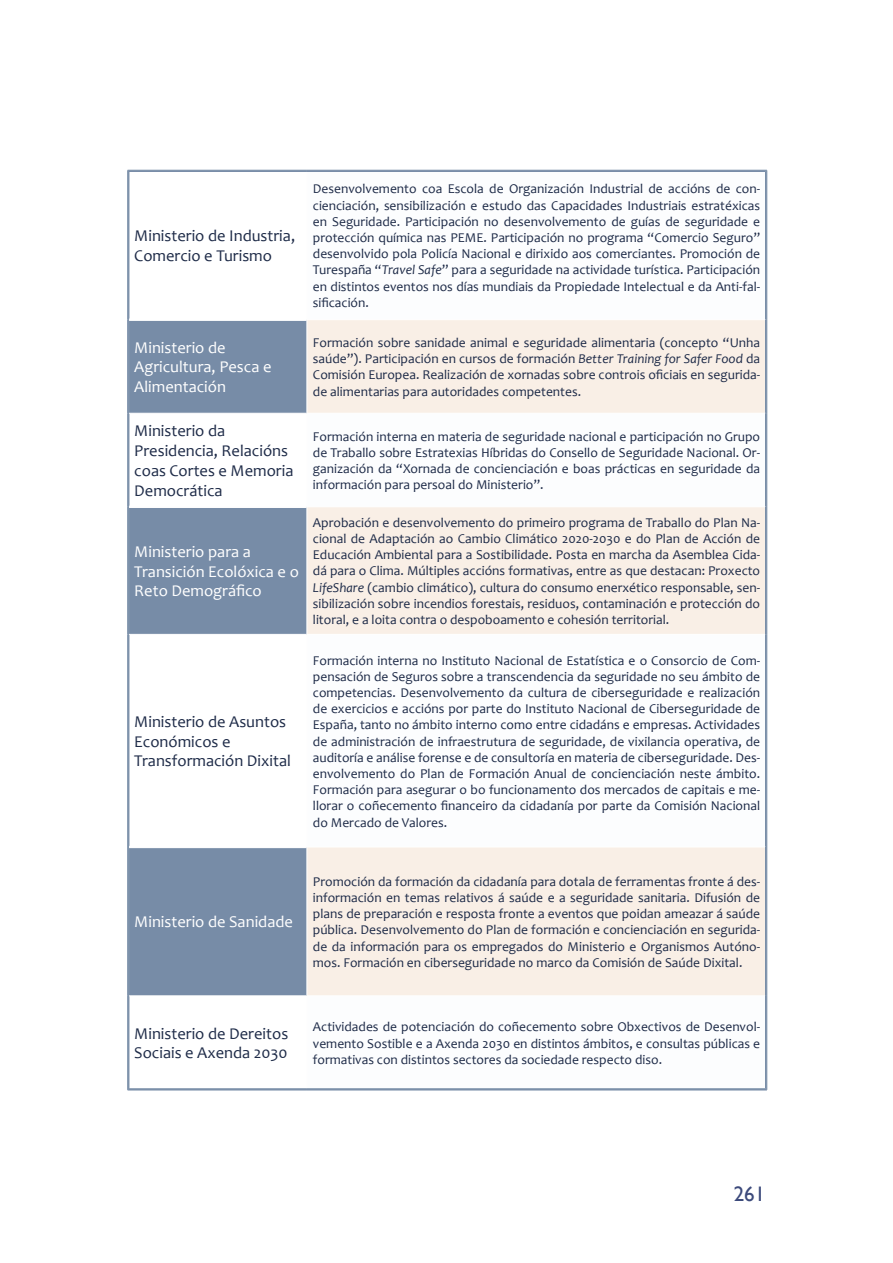
<style>
.page{position:relative;width:893px;height:1263px;background:#fff}
.page>*{position:absolute;margin:0;border:0;box-sizing:border-box;transform-origin:0 0}
.t1{font:21px "Gill Sans";color:#3c4a7b}
.t2{font:16.5px/19.8px "Candara";color:#1e2b48}
.t3{font:16.5px/19.8px "Candara";color:#fff}
.t4{font:13.5px/16.2px "Candara";color:#1e2b48;text-align:justify}
.s1{font-style:italic}
</style>
<div class="page">
<svg style="left:130px;top:321px;width:177px;height:674px;fill:#778ca7"></svg>
<svg style="left:308px;top:320px;width:457px;height:675px;fill:#f9efe6"></svg>
<hr style="left:127px;top:507px;width:1px;height:127px;background:#778ca7">
<hr style="left:128px;top:507px;width:1px;height:127px;background:#778ca7">
<hr style="left:129px;top:507px;width:1px;height:127px;background:#778ca7">
<hr style="left:127px;top:847px;width:1px;height:149px;background:#778ca7">
<hr style="left:128px;top:847px;width:1px;height:149px;background:#778ca7">
<hr style="left:129px;top:847px;width:1px;height:149px;background:#778ca7">
<hr style="left:127px;top:170px;width:1px;height:150px;background:#778ca7">
<hr style="left:128px;top:171px;width:1px;height:149px;background:#778ca7">
<hr style="left:129px;top:172px;width:1px;height:148px;background:#778ca7">
<hr style="left:127px;top:320px;width:1px;height:93px;background:#778ca7">
<hr style="left:128px;top:320px;width:1px;height:93px;background:#778ca7">
<hr style="left:129px;top:320px;width:1px;height:93px;background:#778ca7">
<hr style="left:129px;top:319px;width:178px;height:1px;background:#fff">
<hr style="left:129px;top:320px;width:178px;height:1px;background:#fff">
<hr style="left:127px;top:413px;width:1px;height:94px;background:#778ca7">
<hr style="left:128px;top:413px;width:1px;height:94px;background:#778ca7">
<hr style="left:129px;top:413px;width:1px;height:94px;background:#778ca7">
<hr style="left:129px;top:413px;width:178px;height:1px;background:#fff">
<hr style="left:129px;top:506px;width:178px;height:1px;background:#fff">
<hr style="left:129px;top:507px;width:178px;height:1px;background:#fff">
<hr style="left:765px;top:172px;width:1px;height:148px;background:#778ca7">
<hr style="left:766px;top:170px;width:1px;height:150px;background:#778ca7">
<hr style="left:765px;top:320px;width:1px;height:93px;background:#778ca7">
<hr style="left:766px;top:320px;width:1px;height:93px;background:#778ca7">
<hr style="left:307px;top:413px;width:458px;height:1px;background:#fff">
<hr style="left:765px;top:413px;width:1px;height:94px;background:#778ca7">
<hr style="left:766px;top:413px;width:1px;height:94px;background:#778ca7">
<hr style="left:307px;top:506px;width:458px;height:1px;background:#fff">
<hr style="left:127px;top:634px;width:1px;height:213px;background:#778ca7">
<hr style="left:128px;top:634px;width:1px;height:213px;background:#778ca7">
<hr style="left:129px;top:634px;width:1px;height:213px;background:#778ca7">
<hr style="left:129px;top:634px;width:178px;height:1px;background:#fff">
<hr style="left:129px;top:846px;width:178px;height:1px;background:#fff">
<hr style="left:129px;top:847px;width:178px;height:1px;background:#fff">
<hr style="left:127px;top:996px;width:1px;height:94px;background:#778ca7">
<hr style="left:128px;top:996px;width:1px;height:93px;background:#778ca7">
<hr style="left:129px;top:996px;width:1px;height:93px;background:#778ca7">
<hr style="left:129px;top:995px;width:178px;height:1px;background:#fff">
<hr style="left:307px;top:634px;width:458px;height:1px;background:#fff">
<hr style="left:765px;top:634px;width:1px;height:213px;background:#778ca7">
<hr style="left:766px;top:634px;width:1px;height:213px;background:#778ca7">
<hr style="left:307px;top:847px;width:458px;height:1px;background:#fff">
<hr style="left:765px;top:996px;width:1px;height:93px;background:#778ca7">
<hr style="left:766px;top:996px;width:1px;height:94px;background:#778ca7">
<hr style="left:128px;top:170px;width:179px;height:1px;background:#778ca7">
<hr style="left:129px;top:171px;width:178px;height:1px;background:#778ca7">
<hr style="left:307px;top:170px;width:460px;height:1px;background:#778ca7">
<hr style="left:307px;top:171px;width:459px;height:1px;background:#778ca7">
<hr style="left:129px;top:1088px;width:178px;height:1px;background:#778ca7">
<hr style="left:128px;top:1089px;width:179px;height:1px;background:#778ca7">
<hr style="left:128px;top:1090px;width:179px;height:1px;background:#778ca7">
<hr style="left:307px;top:1088px;width:459px;height:1px;background:#778ca7">
<hr style="left:307px;top:1089px;width:459px;height:1px;background:#778ca7">
<hr style="left:307px;top:1090px;width:460px;height:1px;background:#778ca7">
<hr style="left:765px;top:507px;width:1px;height:127px;background:#778ca7">
<hr style="left:766px;top:507px;width:1px;height:127px;background:#778ca7">
<hr style="left:765px;top:847px;width:1px;height:149px;background:#778ca7">
<hr style="left:766px;top:847px;width:1px;height:149px;background:#778ca7">
<p class="t2" style="left:134px;top:226px;width:162px">Ministerio de Industria,<br>Comercio e Turismo</p>
<p class="t4" style="left:313px;top:181px;width:449px">Desenvolvemento coa Escola de Organización Industrial de accións de con&shy;cienciación, sensibilización e estudo das Capacidades Industriais estratéxicas en Seguridade. Participación no desenvolvemento de guías de seguridade e protección química nas PEME. Participación no programa “Comercio Seguro” desenvolvido pola Policía Nacional e dirixido aos comerciantes. Promoción de Turespaña “<span class="s1">Travel Safe</span>” para a seguridade na actividade turística. Participación en distintos eventos nos días mundiais da Propiedade Intelectual e da Anti-fal&shy;sificación.</p>
<p class="t3" style="left:134px;top:337px;width:139px">Ministerio de<br>Agricultura, Pesca e<br>Alimentación</p>
<p class="t4" style="left:313px;top:334px;width:449px">Formación sobre sanidade animal e seguridade alimentaria (concepto “Unha saúde”). Participación en cursos de formación <span class="s1">Better Training for Safer Food</span> da Comisión Europea. Realización de xornadas sobre controis oficiais en segurida&shy;de alimentarias para autoridades competentes.</p>
<p class="t2" style="left:134px;top:421px;width:161px">Ministerio da<br>Presidencia, Relacións coas Cortes e Memoria<br>Democrática</p>
<p class="t4" style="left:313px;top:428px;width:449px">Formación interna en materia de seguridade nacional e participación no Grupo de Traballo sobre Estratexias Híbridas do Consello de Seguridade Nacional. Or&shy;ganización da “Xornada de concienciación e boas prácticas en seguridade da información para persoal do Ministerio”.</p>
<p class="t3" style="left:134px;top:541px;width:166px">Ministerio para a<br>Transición Ecolóxica e o<br>Reto Demográfico</p>
<p class="t2" style="left:134px;top:711px;width:158px">Ministerio de Asuntos<br>Económicos e<br>Transformación Dixital</p>
<p class="t4" style="left:313px;top:514px;width:449px">Aprobación e desenvolvemento do primeiro programa de Traballo do Plan Na&shy;cional de Adaptación ao Cambio Climático 2020-2030 e do Plan de Acción de Educación Ambiental para a Sostibilidade. Posta en marcha da Asemblea Cida&shy;dá para o Clima. Múltiples accións formativas, entre as que destacan: Proxecto <span class="s1">LifeShare</span> (cambio climático), cultura do consumo enerxético responsable, sen&shy;sibilización sobre incendios forestais, residuos, contaminación e protección do litoral, e a loita contra o despoboamento e cohesión territorial.</p>
<p class="t4" style="left:313px;top:652px;width:449px">Formación interna no Instituto Nacional de Estatística e o Consorcio de Com&shy;pensación de Seguros sobre a transcendencia da seguridade no seu ámbito de competencias. Desenvolvemento da cultura de ciberseguridade e realización de exercicios e accións por parte do Instituto Nacional de Ciberseguridade de España, tanto no ámbito interno como entre cidadáns e empresas. Actividades de administración de infraestrutura de seguridade, de vixilancia operativa, de auditoría e análise forense e de consultoría en materia de ciberseguridade. Des&shy;envolvemento do Plan de Formación Anual de concienciación neste ámbito.<br>Formación para asegurar o bo funcionamento dos mercados de capitais e me&shy;llorar o coñecemento financeiro da cidadanía por parte da Comisión Nacional do Mercado de Valores.</p>
<p class="t3" style="left:134px;top:912px;width:160px">Ministerio de Sanidade</p>
<p class="t4" style="left:313px;top:873px;width:449px">Promoción da formación da cidadanía para dotala de ferramentas fronte á des&shy;información en temas relativos á saúde e a seguridade sanitaria. Difusión de plans de preparación e resposta fronte a eventos que poidan ameazar á saúde pública. Desenvolvemento do Plan de formación e concienciación en segurida&shy;de da información para os empregados do Ministerio e Organismos Autóno&shy;mos. Formación en ciberseguridade no marco da Comisión de Saúde Dixital.</p>
<p class="t2" style="left:134px;top:1023px;width:155px">Ministerio de Dereitos<br>Sociais e Axenda 2030</p>
<p class="t4" style="left:313px;top:1019px;width:449px">Actividades de potenciación do coñecemento sobre Obxectivos de Desenvol&shy;vemento Sostible e a Axenda 2030 en distintos ámbitos, e consultas públicas e formativas con distintos sectores da sociedade respecto diso.</p>
<h1 class="t1" style="left:734px;top:1181px;width:33px">261</h1>
</div>
